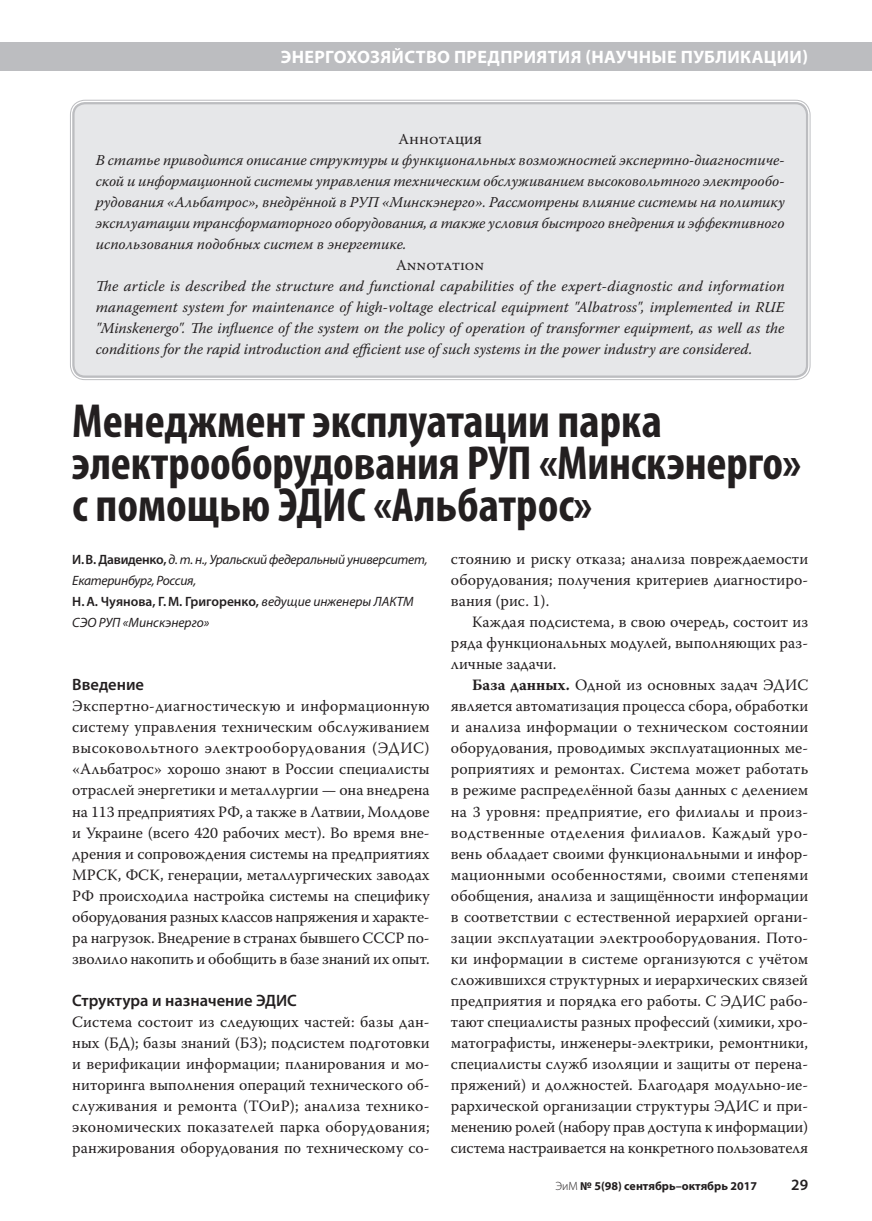
<style>
.page{position:relative;width:872px;height:1221px;background:#fff}
.page>*{position:absolute;margin:0;border:0;box-sizing:border-box;transform-origin:0 0}
.Заголовок{font:700 condensed 48px/42px "Myriad Pro";letter-spacing:-.005em;color:#231f20}
.колонтитул{font:700 18px "Myriad Pro";letter-spacing:.02em;color:#fff}
.Подзаголовок_1{font:600 16.5px "Myriad Pro";color:#231f20}
.BT{font:15.75px/21px "Warnock Pro";color:#231f20;text-align:justify}
.BT_-_1st{font:15.75px/21px "Warnock Pro";color:#231f20;text-align:justify}
.BT-2{font:600 15.75px "Myriad Pro";color:#231f20}
.Аннотация{font:italic 15px/21px "Warnock Pro";color:#231f20;text-align:justify}
.Аннотация_-_заголово{font:15px "Warnock Pro";color:#231f20}
.Автор{font:italic 13.5px/21px "Myriad Pro";letter-spacing:-.02em;color:#231f20}
.Автор-2{font:italic 13.5px/21px "Myriad Pro";color:#231f20}
.BT-3{font:700 12px "Myriad Pro";color:#231f20}
.s1{font-size:16.5px}
.s2{font-weight:600;font-style:normal}
.s3{font-weight:700}
.s4{font-weight:300}
</style>
<div class="page">
<div style="left:0;top:43px;width:872px;height:28px;background:#bcbdc0"></div>
<div style="left:72px;top:102px;width:736px;height:276px;background:#e6e7e9;border-radius:13px"></div>
<div style="left:72px;top:102px;width:736px;height:276px;border:2px solid #bcbdc0;border-radius:12px"></div>
<p class="колонтитул" style="left:281px;top:45px;width:529px">Энергохозяйство предприятия (научные публикации)</p>
<p class="Аннотация_-_заголово" style="left:398px;top:130px;width:85px">Аhhota<span class="s1">ция</span></p>
<p class="Аннотация" style="left:96px;top:149px;width:690px">В статье приводится описание структуры и функциональных возможностей экспертно-диагностиче&shy;ской и информационной системы управления техническим обслуживанием высоковольтного электрообо&shy;рудования «Альбатрос», внедрённой в РУП «Минскэнерго». Рассмотрены влияние системы на политику эксплуатации трансформаторного оборудования, а также условия быстрого внедрения и эффективного использования подобных систем в энергетике.</p>
<p class="Аннотация_-_заголово" style="left:396px;top:256px;width:89px">Annotation</p>
<p class="Аннотация" style="left:96px;top:275px;width:690px">The article is described the structure and functional capabilities of the expert-diagnostic and information management system for maintenance of high-voltage electrical equipment "Albatross", implemented in RUE "Minskenergo". The influence of the system on the policy of operation of transformer equipment, as well as the conditions for the rapid introduction and efficient use of such systems in the power industry are considered.</p>
<p class="Заголовок" style="left:72px;top:399px;width:730px">Менеджмент эксплуатации парка электрооборудования РУП «Минскэнерго» с помощью ЭДИС «Альбатрос»</p>
<p class="Автор" style="left:72px;top:549px;width:357px"><span class="s2">И.В. Давиденко,</span> д. т. н., Уральский федеральный университет,<br>Екатеринбург, Россия,</p>
<p class="Автор-2" style="left:72px;top:591px;width:343px"><span class="s2">Н.А. Чуянова, Г.М. Григоренко,</span> ведущие инженеры ЛАКТМ<br>СЭО РУП «Минскэнерго»</p>
<p class="Подзаголовок_1" style="left:72px;top:674px;width:73px">Введение</p>
<p class="BT_-_1st" style="left:72px;top:695px;width:359px">Экспертно-диагностическую и информационную систему управления техническим обслуживанием высоковольтного электрооборудования (ЭДИС) «Альбатрос» хорошо знают в России специалисты отраслей энергетики и металлургии — она внедрена на 113 предприятиях РФ, а также в Латвии, Молдове и Украине (всего 420 рабочих мест). Во время вне&shy;дрения и сопровождения системы на предприятиях МРСК, ФСК, генерации, металлургических заводах РФ происходила настройка системы на специфику оборудования разных классов напряжения и характе&shy;ра нагрузок. Внедрение в странах бывшего СССР по&shy;зволило накопить и обобщить в базе знаний их опыт.</p>
<p class="Подзаголовок_1" style="left:72px;top:989px;width:226px">Структура и назначение ЭДИС</p>
<p class="BT_-_1st" style="left:72px;top:1010px;width:359px">Система состоит из следующих частей: базы дан&shy;ных (БД); базы знаний (БЗ); подсистем подготовки и верификации информации; планирования и мо&shy;ниторинга выполнения операций технического об&shy;служивания и ремонта (ТОиР); анализа технико&shy;экономических показателей парка оборудования; ранжирования оборудования по техническому со-</p>
<p class="BT_-_1st" style="left:451px;top:548px;width:359px">стоянию и риску отказа; анализа повреждаемости оборудования; получения критериев диагностиро&shy;вания (рис. 1).</p>
<p class="BT" style="left:451px;top:611px;width:359px;text-indent:21px">Каждая подсистема, в свою очередь, состоит из ряда функциональных модулей, выполняющих раз&shy;личные задачи.</p>
<p class="BT" style="left:451px;top:674px;width:359px;text-indent:21px"><span class="s3">База данных.</span> Одной из основных задач ЭДИС является автоматизация процесса сбора, обработки и анализа информации о техническом состоянии оборудования, проводимых эксплуатационных ме&shy;роприятиях и ремонтах. Система может работать в режиме распределённой базы данных с делением на 3 уровня: предприятие, его филиалы и произ&shy;водственные отделения филиалов. Каждый уро&shy;вень обладает своими функциональными и инфор&shy;мационными особенностями, своими степенями обобщения, анализа и защищённости информации в соответствии с естественной иерархией органи&shy;зации эксплуатации электрооборудования. Пото&shy;ки информации в системе организуются с учётом сложившихся структурных и иерархических связей предприятия и порядка его работы. С ЭДИС рабо&shy;тают специалисты разных профессий (химики, хро&shy;матографисты, инженеры-электрики, ремонтники, специалисты служб изоляции и защиты от перена&shy;пряжений) и должностей. Благодаря модульно-ие&shy;рархической организации структуры ЭДИС и при&shy;менению ролей (набору прав доступа к информации) система настраивается на конкретного пользователя</p>
<p class="BT-3" style="left:555px;top:1178px;width:203px"><span class="s4">ЭиМ</span> № 5(98) сентябрь–октябрь 2017</p>
<p class="BT-2" style="left:791px;top:1174px;width:18px">29</p>
</div>
